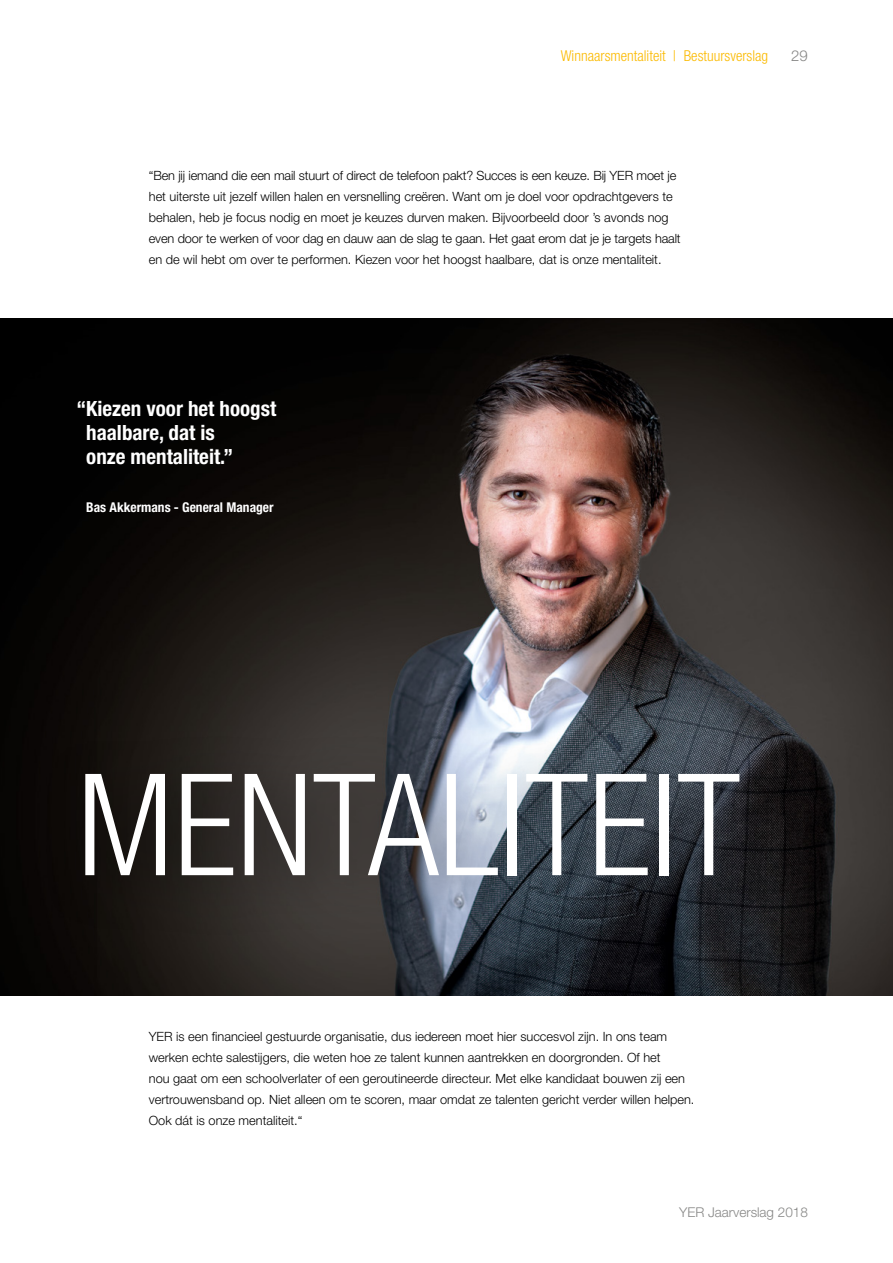
<style>
.page{position:relative;width:893px;height:1263px;background:#fff}
.page>*{position:absolute;margin:0;border:0;box-sizing:border-box;transform-origin:0 0}
.t1{font:300 condensed 141.75px "Helvetica Neue LT Std";color:#fff}
.t2{font:700 condensed 21px/24px "Helvetica Neue LT Std";color:#fff}
.t3{font:300 condensed 15px "Helvetica Neue LT Std";color:#fbba00}
.t4{font:300 15px "Helvetica Neue LT Std";color:#878786}
.t5{font:700 condensed 13.5px "Helvetica Neue LT Std";color:#fff}
.t6{font:300 13.5px "Helvetica Neue LT Std";color:#878786}
.t7{font:300 12.75px/21px "Helvetica Neue LT Std";color:#000}
</style>
<div class="page">
<img style="left:0;top:319px;width:893px;height:677px">
<div style="left:44px;top:733px;width:752px;height:204px;background:#000;opacity:.6"></div>
<p class="t3" style="left:610px;top:47px;width:159px">Vooruitblik | Bestuursverslag</p>
<p class="t4" style="left:791px;top:46px;width:18px">29</p>
<p class="t3" style="left:561px;top:47px;width:106px">Winnaarsmentaliteit</p>
<p class="t7" style="left:149px;top:165px;width:533px">“Ben jij iemand die een mail stuurt of direct de telefoon pakt? Succes is een keuze. Bij YER moet je het uiterste uit jezelf willen halen en versnelling creëren. Want om je doel voor opdrachtgevers te behalen, heb je focus nodig en moet je keuzes durven maken. Bijvoorbeeld door ’s avonds nog even door te werken of voor dag en dauw aan de slag te gaan. Het gaat erom dat je je targets haalt en de wil hebt om over te performen. Kiezen voor het hoogst haalbare, dat is onze mentaliteit.</p>
<h2 class="t2" style="left:86px;top:396px;width:191px;text-indent:-10px">“Kiezen voor het hoogst haalbare, dat is<br>onze mentaliteit.”</h2>
<p class="t5" style="left:86px;top:499px;width:189px">Bas Akkermans - General Manager</p>
<h1 class="t1" style="left:77px;top:744px;width:665px">MENTALITEIT</h1>
<p class="t7" style="left:149px;top:1026px;width:547px">YER is een financieel gestuurde organisatie, dus iedereen moet hier succesvol zijn. In ons team werken echte salestijgers, die weten hoe ze talent kunnen aantrekken en doorgronden. Of het<br>nou gaat om een schoolverlater of een geroutineerde directeur. Met elke kandidaat bouwen zij een vertrouwensband op. Niet alleen om te scoren, maar omdat ze talenten gericht verder willen helpen.<br>Ook dát is onze mentaliteit.“</p>
<p class="t6" style="left:679px;top:1204px;width:130px">YER Jaarverslag 2018</p>
</div>
